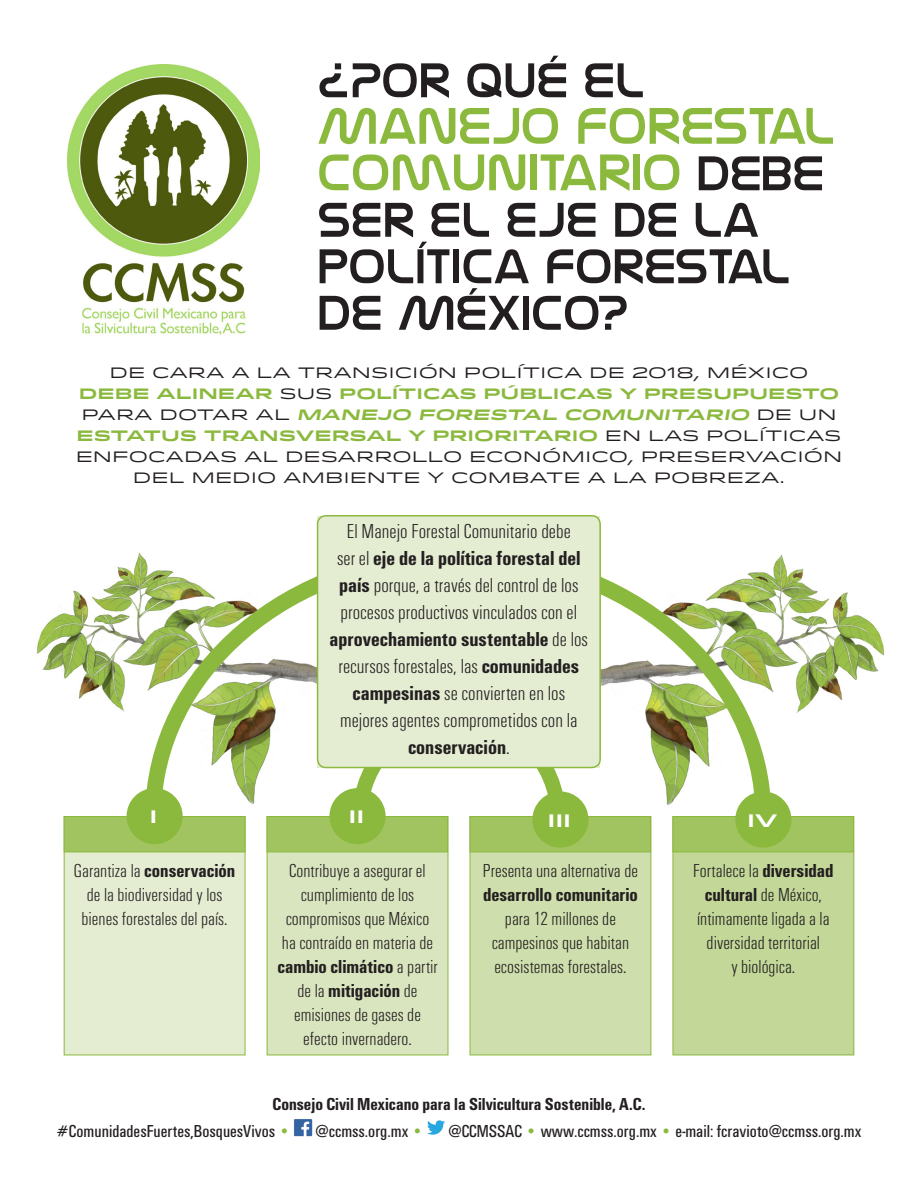
<style>
.page{position:relative;width:918px;height:1188px;background:#fff}
.page>*{position:absolute;margin:0;border:0;box-sizing:border-box;transform-origin:0 0}
.t1{font:57px/46.5px "Nasalization Free";color:#8bb93e}
.t2{font:54px/46.5px "Nasalization Free";color:#231f20}
.t3{font:300 condensed 21px/27px "Unitus T";color:#231f20;text-align:center}
.t4{font:300 condensed 19.5px/24px "Unitus T";color:#231f20;text-align:center}
.t5{font:700 condensed 19.5px "Unitus T";color:#231f20}
.t6{font:700 condensed 18px/27px "Unitus T";color:#231f20}
.t7{font:condensed 18px "Unitus T";color:#231f20}
.t8{font:700 18px "Idlewild";letter-spacing:-.01em;color:#fff}
.t9{font:15px/21px "Idlewild";color:#231f20;text-align:center}
.s1{font-size:54px;color:#231f20}
.s2{font-weight:700;color:#8bb93e}
.s3{font-weight:700;font-style:italic;color:#8bb93e}
.s4{font-weight:700}
.s5{font-weight:400}
.s6{font-weight:400;color:#8bb93e}
.s7{color:#8bb93e}
</style>
<div class="page">
<img style="left:36px;top:561px;width:101px;height:254px">
<img style="left:779px;top:555px;width:106px;height:261px">
<svg style="left:137px;top:539px;width:642px;height:293px"></svg>
<svg style="left:345px;top:768px;width:228px;height:63px"></svg>
<img style="left:67px;top:64px;width:192px;height:271px">
<div style="left:318px;top:516px;width:282px;height:252px;background:#e4edd2"></div>
<div style="left:317px;top:515px;width:284px;height:253px;border:2px solid #8bb93e;border-radius:9px"></div>
<div style="left:64px;top:817px;width:181px;height:238px;background:#e4edd2"></div>
<div style="left:64px;top:816px;width:181px;height:239px;border:1px solid #8bb93e"></div>
<div style="left:673px;top:817px;width:181px;height:238px;background:#c2d798"></div>
<div style="left:673px;top:816px;width:181px;height:239px;border:1px solid #8bb93e"></div>
<div style="left:267px;top:817px;width:181px;height:238px;background:#d9e5be"></div>
<div style="left:267px;top:816px;width:181px;height:239px;border:1px solid #8bb93e"></div>
<div style="left:470px;top:817px;width:181px;height:238px;background:#cedeac"></div>
<div style="left:470px;top:816px;width:181px;height:239px;border:1px solid #8bb93e"></div>
<div style="left:64px;top:816px;width:181px;height:36px;background:#a2c460;border:1px solid #8bb93e"></div>
<div style="left:267px;top:816px;width:181px;height:36px;background:#a2c460;border:1px solid #8bb93e"></div>
<div style="left:470px;top:816px;width:181px;height:36px;background:#a2c460;border:1px solid #8bb93e"></div>
<div style="left:673px;top:816px;width:181px;height:36px;background:#a2c460;border:1px solid #8bb93e"></div>
<div style="left:127px;top:788px;width:56px;height:56px;background:#8bb93e;border-radius:50%"></div>
<div style="left:329px;top:788px;width:57px;height:56px;background:#8bb93e;border-radius:50%"></div>
<div style="left:532px;top:792px;width:57px;height:56px;background:#8bb93e;border-radius:50%"></div>
<div style="left:735px;top:792px;width:56px;height:56px;background:#8bb93e;border-radius:50%"></div>
<img style="left:294px;top:1119px;width:18px;height:18px">
<img style="left:427px;top:1120px;width:18px;height:15px">
<h2 class="t2" style="left:317px;top:58px;width:329px">¿POR QUÉ EL</h2>
<h1 class="t1" style="left:317px;top:103px;width:519px">MANEJO FORESTAL<br>COMUNITARIO <span class="s1">DEBE</span></h1>
<h2 class="t2" style="left:317px;top:197px;width:475px">SER EL EJE DE LA<br>POLÍTICA FORESTAL<br>DE MÉXICO?</h2>
<p class="t9" style="left:76px;top:361px;width:768px">DE CARA A LA TRANSICIÓN POLÍTICA DE 2018, MÉXICO <span class="s2">DEBE ALINEAR</span> SUS <span class="s2">POLÍTICAS PÚBLICAS Y PRESUPUESTO </span>PA RA D O TA R A L <span class="s3">MANEJO FORESTAL COMUNITARIO</span> D E U N <span class="s2">ESTATUS TRANSVERSAL Y PRIORITARIO</span> EN LAS POLÍTICAS ENFOCADAS AL DESARROLLO ECONÓMICO, PRESERVACIÓN DEL MEDIO AMBIENTE Y COMBATE A LA POBREZA.</p>
<p class="t3" style="left:330px;top:517px;width:260px">El Manejo Forestal Comunitario debe<br>ser el <span class="s4">eje de la política forestal del país</span> porque, a través del control de los procesos productivos vinculados con el <span class="s4">aprovechamiento sustentable</span> de los recursos forestales, las <span class="s4">comunidades campesinas</span> se convierten en los mejores agentes comprometidos con la <span class="s4">conservación</span>.</p>
<p class="t8" style="left:150px;top:803px;width:9px">I</p>
<p class="t8" style="left:349px;top:803px;width:17px">II</p>
<p class="t8" style="left:548px;top:807px;width:25px">III</p>
<p class="t8" style="left:747px;top:807px;width:32px">IV</p>
<p class="t4" style="left:74px;top:858px;width:163px">Garantiza la <span class="s4">conservación </span>de la biodiversidad y los bienes forestales del país.</p>
<p class="t4" style="left:693px;top:858px;width:142px">Fortalece la <span class="s4">diversidad cultural</span> de México, íntimamente ligada a la diversidad territorial<br>y biológica.</p>
<p class="t4" style="left:277px;top:858px;width:162px">Contribuye a asegurar el cumplimiento de los compromisos que México ha contraído en materia de <span class="s4">cambio climático</span> a partir de la <span class="s4">mitigación</span> de emisiones de gases de efecto invernadero.</p>
<p class="t4" style="left:483px;top:858px;width:157px">Presenta una alternativa de</p>
<p class="t5" style="left:483px;top:883px;width:156px">desarrollo comunitario</p>
<p class="t4" style="left:492px;top:906px;width:139px">para 12 millones de campesinos que habitan ecosistemas forestales.</p>
<p class="t6" style="left:57px;top:1090px;width:590px;text-indent:216px">Consejo Civil Mexicano para la Silvicultura Sostenible, A.C. <span class="s5">#ComunidadesFuertes,BosquesVivos</span> <span class="s6">•</span></p>
<p class="t7" style="left:316px;top:1120px;width:110px">@ccmss.org.mx <span class="s7">•</span></p>
<p class="t7" style="left:449px;top:1120px;width:414px">@CCMSSAC <span class="s7">•</span> www.ccmss.org.mx <span class="s7">•</span> e-mail: fcravioto@ccmss.org.mx</p>
</div>
